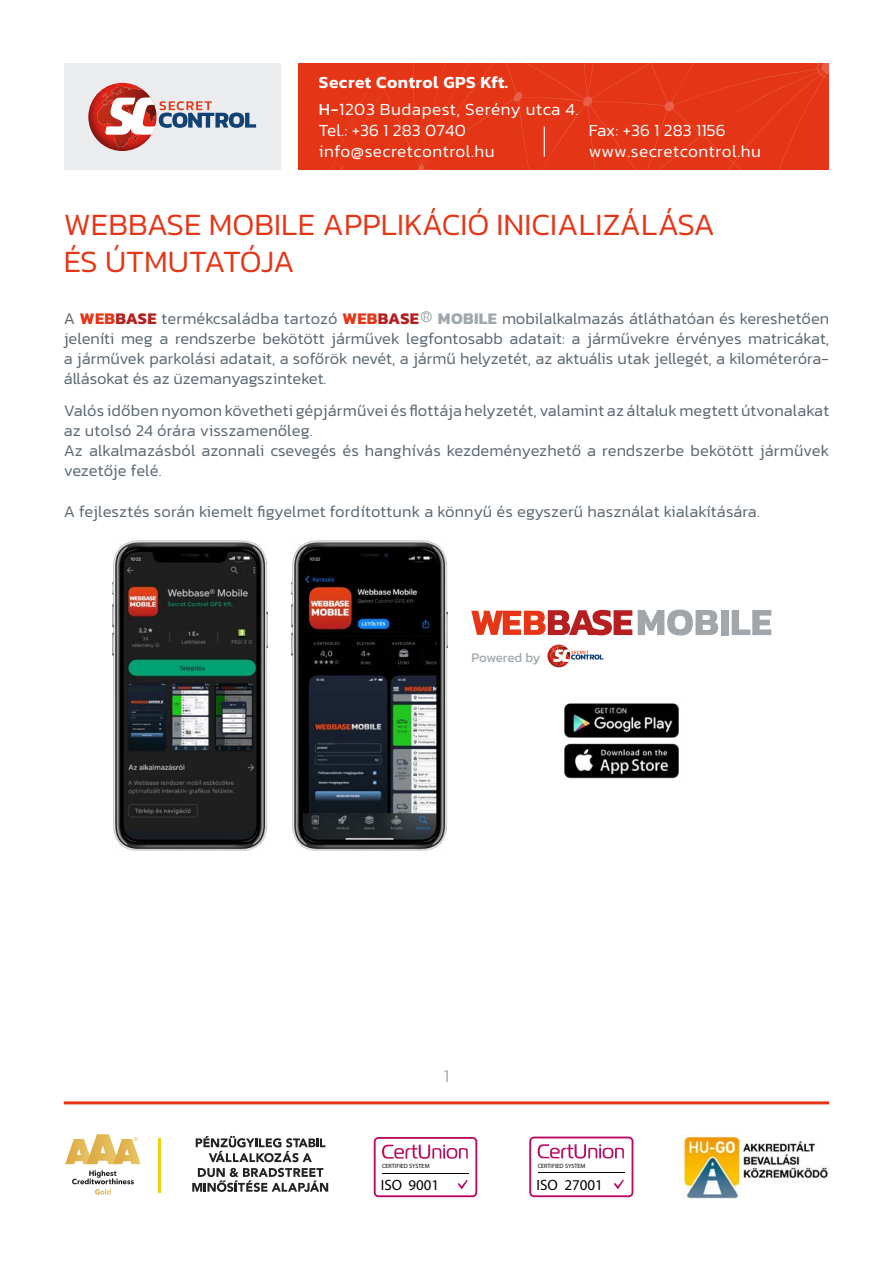
<style>
.page{position:relative;width:893px;height:1263px;background:#fff}
.page>*{position:absolute;margin:0;border:0;box-sizing:border-box;transform-origin:0 0}
.t1{font:300 31.5px/37.8px "Kanit";color:#e43617}
.t2{font:300 18px "Kanit";color:#a1a8ac}
.t3{font:300 17.25px/27.2px "Kanit";letter-spacing:.03em;color:#fff}
.t4{font:300 17.25px "Kanit";letter-spacing:.01em;color:#fff}
.t5{font:300 16.5px/19.8px "Kanit";letter-spacing:.01em;color:#5b6670;text-align:justify}
.t6{font:15px "Myriad Pro";color:#000}
.t7{font:13.35px "Kanit";letter-spacing:-.02em;color:#a1a8ac}
.t8{font:6.15px "Myriad Pro";color:#000}
.s1{font-weight:600}
.s2{font-weight:400}
.s3{font-weight:700;color:#e43617}
.s4{font-weight:700;color:#b41f20}
.s5{color:#a1a8ac}
.s6{font-weight:700;color:#a1a8ac}
</style>
<div class="page">
<div style="left:64px;top:64px;width:217px;height:106px;background:#ebeced"></div>
<div style="left:298px;top:64px;width:531px;height:106px;background:#e43617"></div>
<svg style="left:332px;top:64px;width:497px;height:106px"></svg>
<img style="left:88px;top:106px;width:51px;height:45px">
<svg style="left:90px;top:84px;width:166px;height:63px"></svg>
<hr style="left:544px;top:126px;width:1px;height:31px;background:#fff">
<hr style="left:64px;top:1101px;width:765px;height:3px;background:#e43617">
<img style="left:681px;top:1134px;width:147px;height:65px">
<svg style="left:196px;top:1136px;width:129px;height:26px"></svg>
<svg style="left:192px;top:1168px;width:136px;height:24px"></svg>
<hr style="left:158px;top:1138px;width:3px;height:54px;background:#f5cf08">
<svg style="left:65px;top:1134px;width:76px;height:30px"></svg>
<svg style="left:72px;top:1170px;width:62px;height:25px"></svg>
<svg style="left:527px;top:1134px;width:108px;height:65px"></svg>
<svg style="left:529px;top:1136px;width:104px;height:61px"></svg>
<svg style="left:372px;top:1135px;width:107px;height:64px"></svg>
<svg style="left:374px;top:1137px;width:103px;height:60px"></svg>
<img style="left:292px;top:540px;width:155px;height:311px">
<img style="left:112px;top:540px;width:155px;height:311px">
<img style="left:121px;top:549px;width:137px;height:293px">
<img style="left:301px;top:549px;width:137px;height:293px">
<img style="left:564px;top:703px;width:115px;height:76px">
<img style="left:547px;top:653px;width:17px;height:14px">
<svg style="left:548px;top:645px;width:55px;height:21px"></svg>
<svg style="left:471px;top:610px;width:161px;height:25px"></svg>
<svg style="left:638px;top:610px;width:80px;height:25px"></svg>
<div style="left:721px;top:610px;width:7px;height:25px;background:#a1a6ab"></div>
<svg style="left:732px;top:610px;width:39px;height:25px"></svg>
<p class="t3" style="left:319px;top:69px;width:261px"><span class="s1">Secret Control GPS Kft.<br></span><span class="s2">H-</span>1203 Budapest, Serény utca 4.</p>
<p class="t4" style="left:319px;top:118px;width:148px">Tel.: +36 1 283 0740</p>
<p class="t4" style="left:589px;top:118px;width:138px">Fax: +36 1 283 1156</p>
<p class="t3" style="left:319px;top:137px;width:177px">info@secretcontrol.hu</p>
<p class="t3" style="left:589px;top:137px;width:173px">www.secretcontrol.hu</p>
<h1 class="t1" style="left:64px;top:205px;width:653px">WEBBASE MOBILE APPLIKÁCIÓ INICIALIZÁLÁSA<br>ÉS ÚTMUTATÓJA</h1>
<p class="t5" style="left:64px;top:309px;width:767px">A <span class="s3">WEB</span><span class="s4">BASE</span> termékcsaládba tartozó <span class="s3">WEB</span><span class="s4">BASE</span><span class="s5">®</span> <span class="s6">MOBILE</span> mobilalkalmazás átláthatóan és kereshetően jeleníti meg a rendszerbe bekötött járművek legfontosabb adatait: a járművekre érvényes matricákat, a járművek parkolási adatait, a sofőrök nevét, a jármű helyzetét, az aktuális utak jellegét, a kilométeróra&shy;állásokat és az üzemanyagszinteket.</p>
<p class="t5" style="left:64px;top:401px;width:767px;text-align:left">Valós időben nyomon követheti gépjárművei és flottája helyzetét, valamint az általuk megtett útvonalakat az utolsó 24 órára visszamenőleg.<br>Az alkalmazásból azonnali csevegés és hanghívás kezdeményezhető a rendszerbe bekötött járművek vezetője felé.</p>
<p class="t5" style="left:64px;top:501px;width:698px">A fejlesztés során kiemelt figyelmet fordítottunk a könnyű és egyszerű használat kialakítására.</p>
<p class="t7" style="left:471px;top:648px;width:71px">Powered by</p>
<p class="t2" style="left:444px;top:1063px;width:7px">1</p>
<p class="t8" style="left:382px;top:1162px;width:49px">CERTIFIED SYSTEM</p>
<p class="t6" style="left:381px;top:1176px;width:60px">ISO 9001</p>
<p class="t8" style="left:538px;top:1162px;width:49px">CERTIFIED SYSTEM</p>
<p class="t6" style="left:536px;top:1176px;width:68px">ISO 27001</p>
</div>
